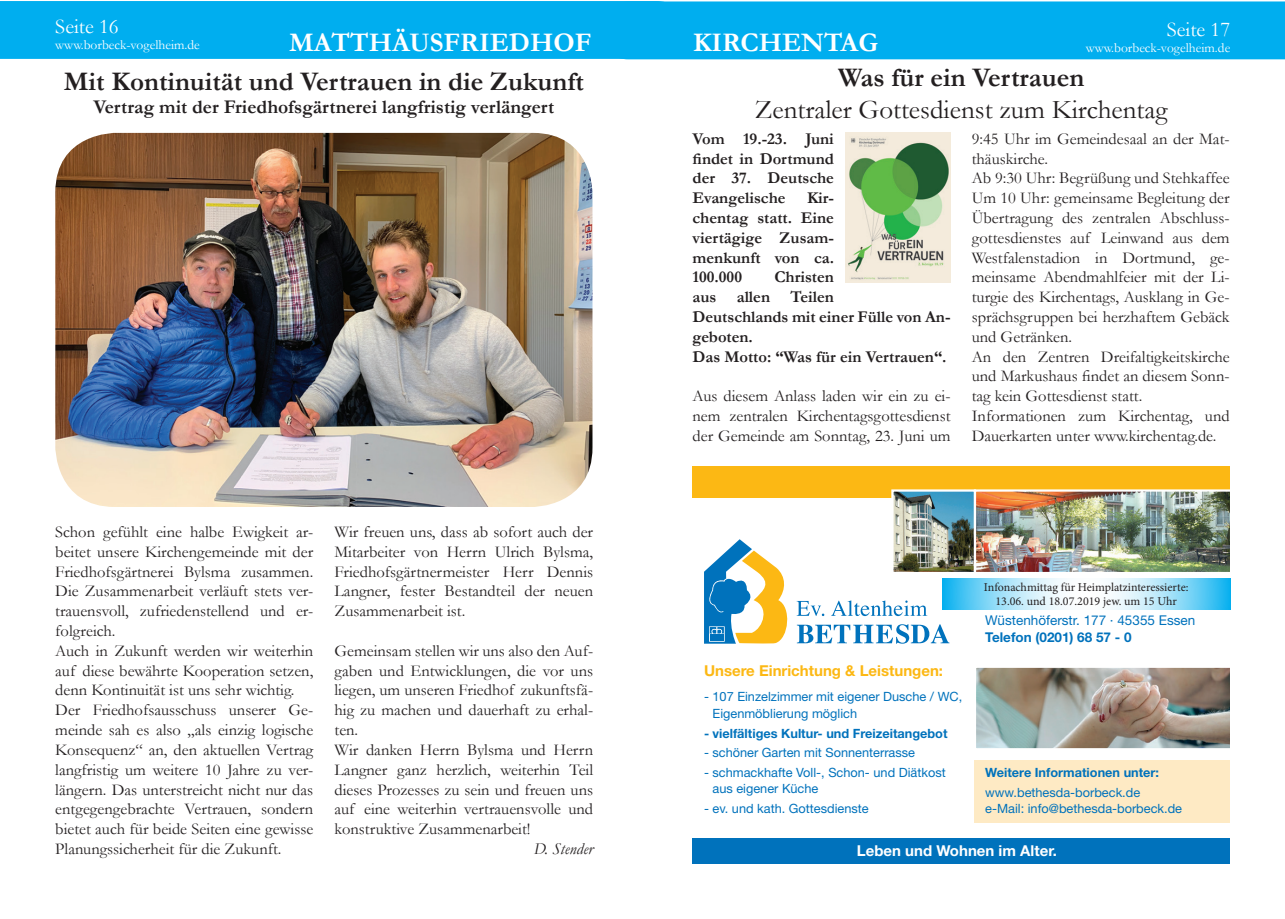
<style>
.page{position:relative;width:1285px;height:919px;background:#fff}
.page>*{position:absolute;margin:0;border:0;box-sizing:border-box;transform-origin:0 0}
.t1{font:700 27px "Garamond";color:#231f20}
.t2{font:27px "Garamond";color:#231f20}
.t3{font:700 27px "Garamond";color:#fff}
.t4{font:21px "Garamond";color:#fff}
.t5{font:700 19.5px "Garamond";color:#231f20}
.t6{font:16.5px/19.8px "Garamond";color:#231f20}
.t7{font:700 16.5px/19.8px "Garamond";color:#231f20;text-align:justify}
.t8{font:italic 16.5px "Garamond";color:#231f20}
.t9{font:700 15px "Helvetica Neue LT Std";color:#fcb814}
.t10{font:700 15px "Helvetica Neue LT Std";color:#fff}
.t11{font:13.5px "Garamond";color:#fff}
.t12{font:13.5px "Helvetica Neue LT Std";color:#0072bc}
.t13{font:700 13.5px "Helvetica Neue LT Std";color:#0072bc}
.t14{font:12.75px/16.5px "Helvetica Neue LT Std";color:#0072bc}
.t15{font:700 12.75px "Helvetica Neue LT Std";color:#0072bc}
.t16{font:12px/14.4px "Minion Pro";color:#231f20;text-align:center}
</style>
<div class="page">
<div style="left:0;top:1px;width:1284px;height:58px;background:#00aeef"></div>
<div style="left:692px;top:466px;width:537px;height:32px;background:#fcb814"></div>
<div style="left:974px;top:760px;width:255px;height:62px;background:#feeac4"></div>
<div style="left:692px;top:838px;width:537px;height:25px;background:#0072bc"></div>
<svg style="left:704px;top:539px;width:245px;height:105px"></svg>
<img style="left:894px;top:492px;width:78px;height:79px">
<div style="left:891px;top:489px;width:84px;height:85px;border:2px solid #fff"></div>
<img style="left:973px;top:489px;width:256px;height:85px">
<img style="left:976px;top:667px;width:253px;height:82px">
<svg style="left:942px;top:577px;width:287px;height:32px"></svg>
<img style="left:55px;top:133px;width:537px;height:374px">
<img style="left:845px;top:133px;width:105px;height:149px">
<p class="t4" style="left:55px;top:13px;width:65px">Seite 16</p>
<p class="t11" style="left:55px;top:36px;width:146px">www.borbeck-vogelheim.de</p>
<h1 class="t3" style="left:289px;top:24px;width:304px">MATTHÄUSFRIEDHOF</h1>
<p class="t4" style="left:1166px;top:15px;width:65px">Seite 17</p>
<h1 class="t3" style="left:693px;top:24px;width:186px">KIRCHENTAG</h1>
<p class="t11" style="left:1085px;top:39px;width:146px">www.borbeck-vogelheim.de</p>
<h1 class="t1" style="left:64px;top:63px;width:521px">Mit Kontinuität und Vertrauen in die Zukunft</h1>
<p class="t5" style="left:93px;top:94px;width:462px">Vertrag mit der Friedhofsgärtnerei langfristig verlängert</p>
<p class="t6" style="left:55px;top:521px;width:259px">Schon gefühlt eine halbe Ewigkeit ar&shy;beitet unsere Kirchengemeinde mit der Friedhofsgärtnerei Bylsma zusammen.<br>Die Zusammenarbeit verläuft stets ver&shy;trauensvoll, zufriedenstellend und er&shy;folgreich.<br>Auch in Zukunft werden wir weiterhin auf diese bewährte Kooperation setzen, denn Kontinuität ist uns sehr wichtig.<br>Der Friedhofsausschuss unserer Ge&shy;meinde sah es also „als einzig logische Konsequenz“ an, den aktuellen Vertrag langfristig um weitere 10 Jahre zu ver&shy;längern. Das unterstreicht nicht nur das entgegengebrachte Vertrauen, sondern bietet auch für beide Seiten eine gewisse Planungssicherheit für die Zukunft.</p>
<p class="t6" style="left:334px;top:521px;width:260px;text-align:justify">Wir freuen uns, dass ab sofort auch der Mitarbeiter von Herrn Ulrich Bylsma, Friedhofsgärtnermeister Herr Dennis Langner, fester Bestandteil der neuen Zusammenarbeit ist.</p>
<p class="t6" style="left:334px;top:640px;width:260px">Gemeinsam stellen wir uns also den Auf&shy;gaben und Entwicklungen, die vor uns liegen, um unseren Friedhof zukunftsfä&shy;hig zu machen und dauerhaft zu erhal&shy;ten.<br>Wir danken Herrn Bylsma und Herrn Langner ganz herzlich, weiterhin Teil dieses Prozesses zu sein und freuen uns auf eine weiterhin vertrauensvolle und konstruktive Zusammenarbeit!</p>
<p class="t8" style="left:533px;top:837px;width:61px">D. Stender</p>
<h1 class="t1" style="left:837px;top:59px;width:248px">Was für ein Vertrauen</h1>
<h1 class="t2" style="left:754px;top:91px;width:414px">Zentraler Gottesdienst zum Kirchentag</h1>
<p class="t7" style="left:692px;top:129px;width:143px">Vom 19.-23. Juni findet in Dortmund der 37. Deutsche Evangelische</p>
<p class="t7" style="left:692px;top:188px;width:143px;text-indent:115px">Kir&shy;chentag statt. Eine viertägige Zusam&shy;menkunft von ca.<br>100.000</p>
<p class="t7" style="left:692px;top:267px;width:259px;text-align:left;text-indent:82px">Christen<br>aus allen Teilen<br>Deutschlands mit einer Fülle von An&shy;geboten.<br>Das Motto: “Was für ein Vertrauen“.</p>
<p class="t6" style="left:692px;top:386px;width:259px;text-align:justify">Aus diesem Anlass laden wir ein zu ei&shy;nem zentralen Kirchentagsgottesdienst der Gemeinde am Sonntag, 23. Juni um</p>
<p class="t6" style="left:971px;top:128px;width:259px">9:45 Uhr im Gemeindesaal an der Mat&shy;thäuskirche.<br>Ab 9:30 Uhr: Begrüßung und Stehkaffee Um 10 Uhr: gemeinsame Begleitung der Übertragung des zentralen Abschluss&shy;gottesdienstes auf Leinwand aus dem Westfalenstadion in Dortmund, ge&shy;meinsame Abendmahlfeier mit der Li&shy;turgie des Kirchentags, Ausklang in Ge&shy;sprächsgruppen bei herzhaftem Gebäck und Getränken.<br>An den Zentren Dreifaltigkeitskirche und Markushaus findet an diesem Sonn&shy;tag kein Gottesdienst statt.<br>Informationen zum Kirchentag, und Dauerkarten unter www.kirchentag.de.</p>
<p class="t9" style="left:704px;top:661px;width:240px">Unsere Einrichtung &amp; Leistungen:</p>
<p class="t14" style="left:712px;top:688px;width:251px;text-indent:-9px">- 107 Einzelzimmer mit eigener Dusche / WC,<br>Eigenmöblierung möglich</p>
<p class="t15" style="left:704px;top:725px;width:245px">- vielfältiges Kultur- und Freizeitangebot</p>
<p class="t14" style="left:704px;top:744px;width:212px">- schöner Garten mit Sonnenterrasse</p>
<p class="t14" style="left:712px;top:764px;width:235px;text-indent:-9px">- schmackhafte Voll-, Schon- und Diätkost aus eigener Küche</p>
<p class="t14" style="left:704px;top:800px;width:166px">- ev. und kath. Gottesdienste</p>
<p class="t16" style="left:983px;top:579px;width:206px">Infonachmittag für Heimplatzinteressierte:<br>13.06. und 18.07.2019 jew. um 15 Uhr</p>
<p class="t12" style="left:985px;top:612px;width:211px">Wüstenhöferstr. 177 · 45355 Essen</p>
<p class="t13" style="left:985px;top:628px;width:148px">Telefon (0201) 68 57 - 0</p>
<p class="t15" style="left:985px;top:764px;width:175px">Weitere Informationen unter:</p>
<p class="t14" style="left:985px;top:783px;width:198px">www.bethesda-borbeck.de e-Mail: info@bethesda-borbeck.de</p>
<p class="t10" style="left:856px;top:841px;width:201px">Leben und Wohnen im Alter.</p>
</div>
